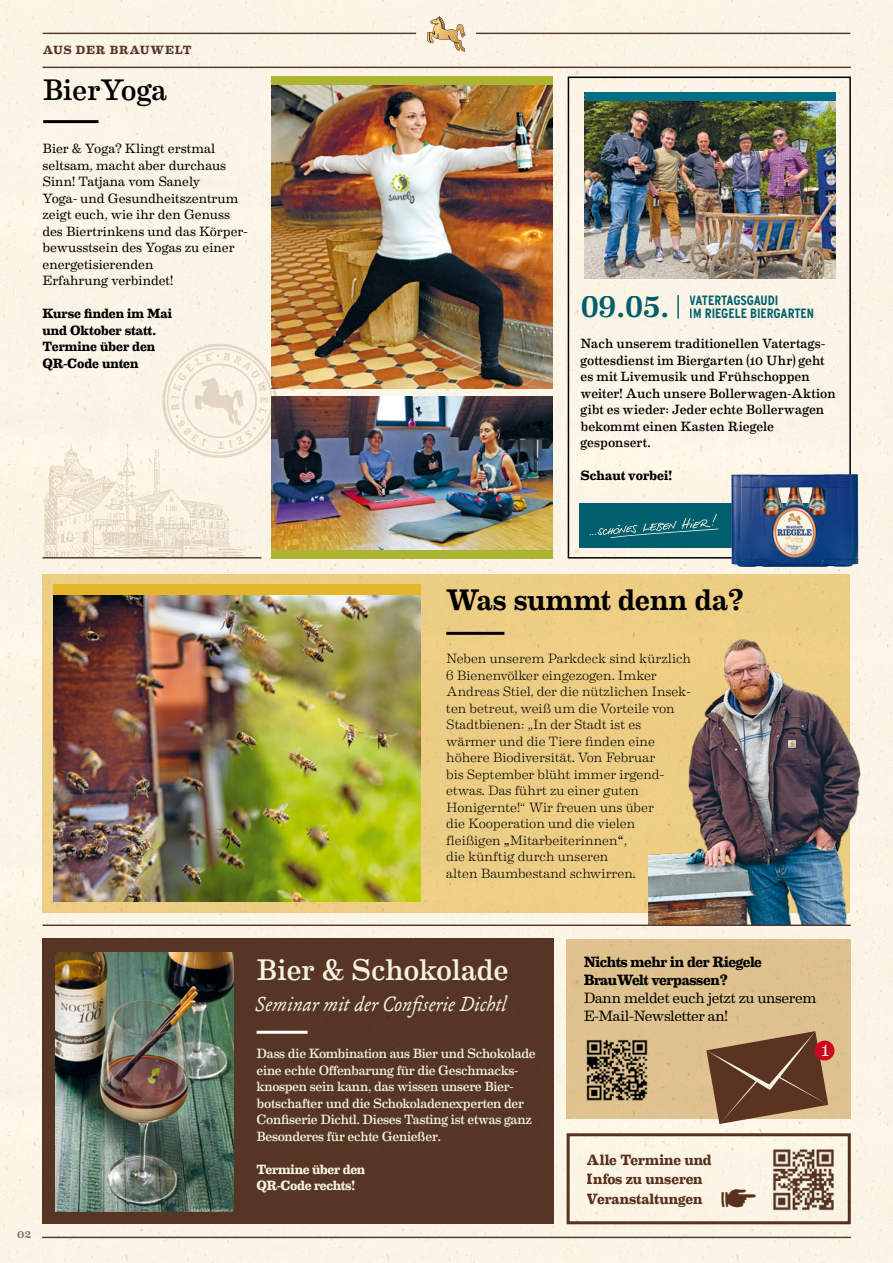
<style>
.page{position:relative;width:893px;height:1263px;background:#fbf5e7}
.page>*{position:absolute;margin:0;border:0;box-sizing:border-box;transform-origin:0 0}
.t1{font:700 37.2px "Livory";color:#5a3321}
.t2{font:30px "Eames Century Modern";letter-spacing:-.01em;color:#f5f2e2}
.t3{font:500 30px "Eames Century Modern";color:#00637a}
.t4{font:500 29.85px "Eames Century Modern";color:#000}
.t5{font:29.85px "Eames Century Modern";color:#000}
.t6{font:italic 24px "Fabiol";color:#f5f2e2}
.t7{font:19.8px "Eames Century Modern";color:#f5f2e2}
.t8{font:15px/18px "Eames Century Modern";letter-spacing:-.025em;color:#000}
.t9{font:700 15px/19.5px "Eames Century Modern";letter-spacing:-.005em;color:#5a3321}
.t10{font:700 15px/18px "Eames Century Modern";letter-spacing:-.03em;color:#000}
.t11{font:300 13.5px/16.5px "Eames Century Modern";letter-spacing:-.005em;color:#000}
.t12{font:13.5px/16.5px "Eames Century Modern";letter-spacing:-.02em;color:#f5f2e2}
.t13{font:13.5px/16.5px "Eames Century Modern";letter-spacing:-.005em;color:#000}
.t14{font:13.5px/16.5px "Eames Century Modern";color:#000}
.t15{font:700 13.5px/16.5px "Eames Century Modern";color:#000}
.t16{font:700 13.5px "Interstate Condensed";color:#00637a}
.t17{font:700 13.5px/16.5px "Eames Century Modern";letter-spacing:-.025em;color:#f5f2e2}
.t18{font:700 12px "Eames Century Modern";letter-spacing:.065em;color:#533629}
.t19{font:500 12px "Eames Century Modern";color:#7c7369}
.s1{font-weight:500}
</style>
<div class="page">
<div style="left:567px;top:939px;width:284px;height:179px;background:#dec28f"></div>
<div style="left:567px;top:1133px;width:284px;height:91px;border:3px solid #5a3321"></div>
<div style="left:568px;top:77px;width:283px;height:481px;border:2px solid #000"></div>
<hr style="left:43px;top:33px;width:373px;height:1px;background:#533629">
<hr style="left:476px;top:33px;width:374px;height:1px;background:#533629">
<svg style="left:427px;top:16px;width:39px;height:36px"></svg>
<hr style="left:43px;top:67px;width:808px;height:1px;background:#533629">
<hr style="left:43px;top:120px;width:55px;height:3px;background:#000">
<img style="left:271px;top:396px;width:281px;height:154px">
<hr style="left:42px;top:1237px;width:809px;height:1px;background:#533629">
<img style="left:272px;top:84px;width:281px;height:305px">
<div style="left:272px;top:76px;width:281px;height:8px;background:#adb432"></div>
<div style="left:271px;top:550px;width:281px;height:8px;background:#adb432"></div>
<div style="left:579px;top:503px;width:260px;height:44px;background:#005f6d"></div>
<svg style="left:590px;top:514px;width:129px;height:24px"></svg>
<div style="left:43px;top:938px;width:511px;height:286px;background:#583829"></div>
<img style="left:55px;top:952px;width:178px;height:260px">
<hr style="left:257px;top:1031px;width:51px;height:3px;background:#fff">
<div style="left:43px;top:574px;width:807px;height:338px;background:#edce84"></div>
<img style="left:54px;top:595px;width:367px;height:306px">
<img style="left:648px;top:623px;width:217px;height:302px">
<hr style="left:446px;top:632px;width:58px;height:3px;background:#000">
<div style="left:54px;top:585px;width:367px;height:10px;background:#e3b728"></div>
<img style="left:585px;top:101px;width:250px;height:178px">
<div style="left:585px;top:93px;width:251px;height:8px;background:#006e84"></div>
<hr style="left:677px;top:295px;width:2px;height:23px;background:#00637a">
<img style="left:36px;top:430px;width:230px;height:128px">
<hr style="left:43px;top:557px;width:218px;height:1px;background:#533629">
<svg style="left:159px;top:340px;width:121px;height:121px;background:#ede4d4"></svg>
<img style="left:772px;top:1148px;width:64px;height:63px">
<img style="left:586px;top:1039px;width:63px;height:62px">
<img style="left:731px;top:474px;width:128px;height:93px">
<svg style="left:706px;top:1031px;width:122px;height:93px"></svg>
<div style="left:815px;top:1040px;width:19px;height:20px;background:#cd071e;border-radius:50%"></div>
<hr style="left:43px;top:924px;width:808px;height:2px;background:#533629">
<p class="t18" style="left:43px;top:40px;width:150px">AUS DER BRAUWELT</p>
<h3 class="t5" style="left:43px;top:68px;width:126px">BierYoga</h3>
<p class="t13" style="left:43px;top:140px;width:207px">Bier &amp; Yoga? Klingt erstmal seltsam, macht aber durchaus<br>Sinn! Tatjana vom Sanely<br>Yoga- und Gesundheitszentrum zeigt euch, wie ihr den Genuss des Biertrinkens und das Körper&shy;bewusstsein des Yogas zu einer energetisierenden<br>Erfahrung verbindet!</p>
<p class="t15" style="left:43px;top:305px;width:131px">Kurse finden im Mai und Oktober statt.<br>Termine über den<br>QR-Code unten</p>
<h2 class="t3" style="left:580px;top:285px;width:90px">09.05.</h2>
<p class="t16" style="left:690px;top:292px;width:90px">VATERTAGSGAUDI</p>
<p class="t16" style="left:690px;top:306px;width:126px">IM RIEGELE BIERGARTEN</p>
<p class="t14" style="left:580px;top:334px;width:257px">Nach unserem traditionellen Vatertags&shy;gottesdienst im Biergarten (10 Uhr) geht es mit Livemusik und Frühschoppen weiter! Auch unsere Bollerwagen-Aktion gibt es wieder: Jeder echte Bollerwagen bekommt einen Kasten Riegele gesponsert.</p>
<p class="t15" style="left:580px;top:466px;width:93px">Schaut vorbei!</p>
<p class="t19" style="left:17px;top:1225px;width:15px">02</p>
<h3 class="t4" style="left:446px;top:577px;width:299px">Was summt denn da?</h3>
<p class="t11" style="left:446px;top:649px;width:246px">Neben unserem Parkdeck sind kürzlich 6 Bienenvölker eingezogen. Imker Andreas Stiel, der die nützlichen Insek&shy;ten betreut, weiß um die Vorteile von Stadtbienen: „In der Stadt ist es wärmer und die Tiere finden eine höhere Biodiversität. Von Februar<br>bis September blüht immer irgend&shy;etwas. Das führt zu einer guten Honigernte!“ Wir freuen uns über<br>die Kooperation und die vielen fleißigen <span class="s1">„</span>Mitarbeiterinnen<span class="s1">“</span>,<br>die künftig durch unseren<br>alten Baumbestand schwirren.</p>
<h2 class="t2" style="left:257px;top:947px;width:254px">Bier &amp; Schokolade</h2>
<h3 class="t6" style="left:255px;top:992px;width:253px">Seminar mit der Confiserie Dichtl</h3>
<p class="t12" style="left:257px;top:1045px;width:281px">Dass die Kombination aus Bier und Schokolade eine echte Offenbarung für die Geschmacks&shy;knospen sein kann, das wissen unsere Bier&shy;botschafter und die Schokoladenexperten der Confiserie Dichtl. Dieses Tasting ist etwas ganz Besonderes für echte Genießer.</p>
<p class="t17" style="left:257px;top:1160px;width:110px">Termine über den<br>QR-Code rechts!</p>
<p class="t10" style="left:584px;top:951px;width:180px">Nichts mehr in der Riegele<br>BrauWelt verpassen?</p>
<p class="t8" style="left:584px;top:987px;width:234px">Dann meldet euch jetzt zu unserem<br>E-Mail-Newsletter an!</p>
<p class="t9" style="left:587px;top:1149px;width:127px">Alle Termine und<br>Infos zu unseren<br>Veranstaltungen</p>
<h1 class="t1" style="left:720px;top:1175px;width:39px">☞</h1>
<h3 class="t7" style="left:821px;top:1034px;width:10px">1</h3>
</div>
